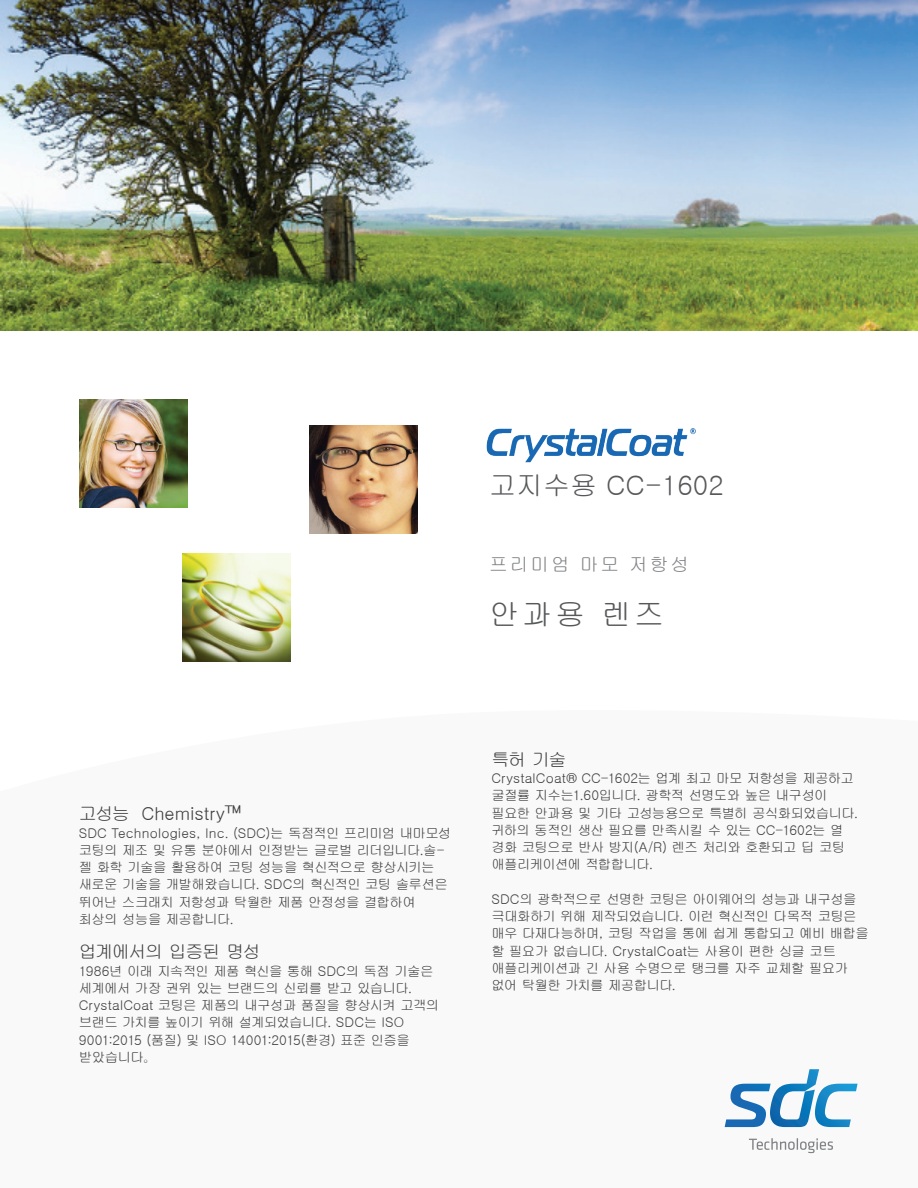
<style>
.page{position:relative;width:918px;height:1188px;background:#fff}
.page>*{position:absolute;margin:0;border:0;box-sizing:border-box;transform-origin:0 0}
.t1{font:30px "Gulim";color:#57585a}
.t2{font:27px "Gulim";color:#57585a}
.t3{font:18.75px "Gulim";letter-spacing:.1em;color:#808285}
.t4{font:18px "Gulim";letter-spacing:-.065em;color:#3e3e3f}
.t5{font:18px "Gulim";letter-spacing:-.005em;color:#3e3e3f}
.t6{font:13.5px/17.2px "Gulim";letter-spacing:-.055em;color:#3e3e3f}
</style>
<div class="page">
<img style="left:182px;top:554px;width:108px;height:108px">
<img style="left:0;top:0;width:918px;height:330px">
<img style="left:80px;top:400px;width:108px;height:108px">
<img style="left:310px;top:426px;width:108px;height:108px">
<svg style="left:749px;top:1138px;width:84px;height:15px"></svg>
<svg style="left:725px;top:1069px;width:133px;height:58px"></svg>
<img style="left:487px;top:429px;width:209px;height:34px">
<p class="t2" style="left:489px;top:472px;width:236px">고지수용 CC-1602</p>
<p class="t3" style="left:489px;top:555px;width:201px">프리미엄 마모 저항성</p>
<p class="t1" style="left:489px;top:600px;width:176px">안과용 렌즈</p>
<p class="t5" style="left:79px;top:805px;width:164px">고성능 Chemistry™</p>
<p class="t6" style="left:79px;top:824px;width:374px">SDC Technologies, Inc. (SDC)는 독점적인 프리미엄 내마모성 코팅의 제조 및 유통 분야에서 인정받는 글로벌 리더입니다.솔-젤 화학 기술을 활용하여 코팅 성능을 혁신적으로 향상시키는 새로운 기술을 개발해왔습니다. SDC의 혁신적인 코팅 솔루션은 뛰어난 스크래치 저항성과 탁월한 제품 안정성을 결합하여 최상의 성능을 제공합니다.</p>
<p class="t4" style="left:79px;top:943px;width:184px">업계에서의 입증된 명성</p>
<p class="t6" style="left:79px;top:962px;width:362px">1986년 이래 지속적인 제품 혁신을 통해 SDC의 독점 기술은 세계에서 가장 권위 있는 브랜드의 신뢰를 받고 있습니다.<br>CrystalCoat 코팅은 제품의 내구성과 품질을 향상시켜 고객의 브랜드 가치를 높이기 위해 설계되었습니다. SDC는 ISO<br>9001:2015 (품질) 및 ISO 14001:2015(환경) 표준 인증을 받았습니다。</p>
<p class="t4" style="left:491px;top:750px;width:77px">특허 기술</p>
<p class="t6" style="left:491px;top:770px;width:368px">CrystalCoat® CC-1602는 업계 최고 마모 저항성을 제공하고 굴절률 지수는1.60입니다. 광학적 선명도와 높은 내구성이 필요한 안과용 및 기타 고성능용으로 특별히 공식화되었습니다. 귀하의 동적인 생산 필요를 만족시킬 수 있는 CC-1602는 열 경화 코팅으로 반사 방지(A/R) 렌즈 처리와 호환되고 딥 코팅 애플리케이션에 적합합니다.</p>
<p class="t6" style="left:491px;top:890px;width:379px">SDC의 광학적으로 선명한 코팅은 아이웨어의 성능과 내구성을 극대화하기 위해 제작되었습니다. 이런 혁신적인 다목적 코팅은 매우 다재다능하며, 코팅 작업을 통에 쉽게 통합되고 예비 배합을 할 필요가 없습니다. CrystalCoat는 사용이 편한 싱글 코트 애플리케이션과 긴 사용 수명으로 탱크를 자주 교체할 필요가 없어 탁월한 가치를 제공합니다.</p>
</div>
